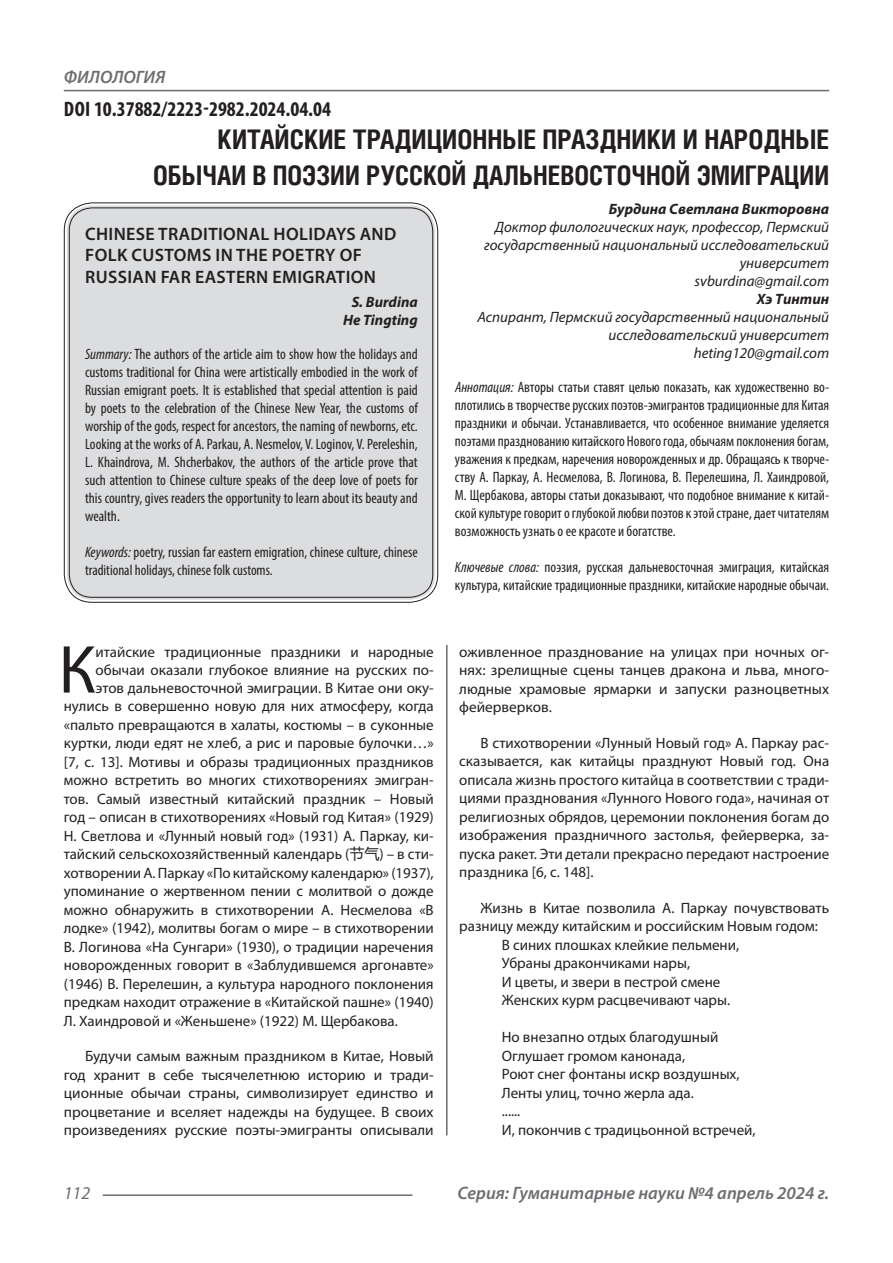
<style>
.page{position:relative;width:893px;height:1263px;background:#fff}
.page>*{position:absolute;margin:0;border:0;box-sizing:border-box;transform-origin:0 0}
.Статья_текст_первый{font:68.4px "Myriad Pro";color:#231f20}
.Статья_название{font:700 27px/36px "Helios Cond C";color:#231f20;text-align:right}
.ДОИ{font:700 condensed 21px "Myriad Pro";color:#231f20}
.Статья_название_англ{font:600 18px/21.6px "Myriad Pro";letter-spacing:.02em;color:#231f20}
.t1{font:italic 600 18px "Myriad Pro";color:#6c6d70}
.t2{font:italic 18px "Myriad Pro";color:#6c6d70}
.Статья_текст{font:15px/18.5px "Myriad Pro";color:#231f20;text-align:justify}
.Статья_текст_первый-2{font:15px "Myriad Pro";color:#231f20}
.Статья_аннотация_тек{font:condensed 15px/18px "Myriad Pro";color:#231f20;text-align:justify}
.Статья_аннотация_анг{font:condensed 15px/18px "Myriad Pro";color:#231f20;text-align:justify}
.Статья_автор_инфо{font:italic 15px/18px "Myriad Pro";color:#231f20;text-align:right}
.Статья_автор_фио_рус{font:italic 700 15px "Myriad Pro";color:#231f20}
.Статья_автор_англ{font:italic 700 15px "Myriad Pro";color:#231f20}
.s1{font-style:italic}
.s2{font-family:"Microsoft Ya Hei"}
</style>
<div class="page">
<hr style="left:446px;top:128px;width:1px;height:1007px;background:#231f20">
<hr style="left:103px;top:1194px;width:309px;height:2px;background:#6c6d70">
<hr style="left:64px;top:90px;width:765px;height:1px;background:#6c6d70">
<div style="left:440px;top:124px;width:12px;height:521px;background:#fff"></div>
<div style="left:67px;top:205px;width:368px;height:395px;background:#dcdddf;border-radius:26px"></div>
<p class="t1" style="left:64px;top:66px;width:103px">ФИЛОЛОГИЯ</p>
<p class="ДОИ" style="left:64px;top:96px;width:269px">DOI 10.37882/2223-2982.2024.04.04</p>
<p class="Статья_название" style="left:153px;top:121px;width:677px">КИТАЙСКИЕ ТРАДИЦИОННЫЕ ПРАЗДНИКИ И НАРОДНЫЕ<br>ОБЫЧАИ В ПОЭЗИИ РУССКОЙ ДАЛЬНЕВОСТОЧНОЙ ЭМИГРАЦИИ</p>
<p class="Статья_автор_фио_рус" style="left:609px;top:199px;width:222px">Бурдина Светлана Викторовна</p>
<p class="Статья_автор_инфо" style="left:484px;top:218px;width:346px">Доктор филологических наук, профессор, Пермский государственный национальный исследовательский университет</p>
<p class="Статья_автор_инфо" style="left:695px;top:272px;width:136px">svburdina@gmail.com</p>
<p class="Статья_автор_фио_рус" style="left:757px;top:289px;width:74px">Хэ Тинтин</p>
<p class="Статья_автор_инфо" style="left:477px;top:308px;width:353px">Аспирант, Пермский государственный национальный исследовательский университет</p>
<p class="Статья_автор_инфо" style="left:694px;top:344px;width:137px">heting120@gmail.com</p>
<p class="Статья_аннотация_тек" style="left:455px;top:378px;width:376px"><span class="s1">Аннотация:</span> Авторы статьи ставят целью показать, как художественно во&shy;плотились в творчестве русских поэтов-эмигрантов традиционные для Китая праздники и обычаи. Устанавливается, что особенное внимание уделяется поэтами празднованию китайского Нового года, обычаям поклонения богам, уважения к предкам, наречения новорожденных и др. Обращаясь к творче&shy;ству А. Паркау, А. Несмелова, В. Логинова, В. Перелешина, Л. Хаиндровой, М. Щербакова, авторы статьи доказывают, что подобное внимание к китай&shy;ской культуре говорит о глубокой любви поэтов к этой стране, дает читателям возможность узнать о ее красоте и богатстве.</p>
<p class="Статья_аннотация_тек" style="left:455px;top:558px;width:376px"><span class="s1">Ключевые слова:</span> поэзия, русская дальневосточная эмиграция, китайская культура, китайские традиционные праздники, китайские народные обычаи.</p>
<p class="Статья_название_англ" style="left:85px;top:222px;width:313px">CHINESE TRADITIONAL HOLIDAYS AND<br>FOLK CUSTOMS IN THE POETRY OF<br>RUSSIAN FAR EASTERN EMIGRATION</p>
<p class="Статья_автор_англ" style="left:352px;top:292px;width:68px">S. Burdina</p>
<p class="Статья_автор_англ" style="left:343px;top:310px;width:76px">He Tingting</p>
<p class="Статья_аннотация_анг" style="left:85px;top:345px;width:334px"><span class="s1">Summary:</span> The authors of the article aim to show how the holidays and customs traditional for China were artistically embodied in the work of Russian emigrant poets. It is established that special attention is paid by poets to the celebration of the Chinese New Year, the customs of worship of the gods, respect for ancestors, the naming of newborns, etc.<br>Looking at the works of A. Parkau, A. Nesmelov, V. Loginov, V. Pereleshin, L. Khaindrova, M. Shcherbakov, the authors of the article prove that such attention to Chinese culture speaks of the deep love of poets for this country, gives readers the opportunity to learn about its beauty and wealth.</p>
<p class="Статья_аннотация_анг" style="left:85px;top:543px;width:334px"><span class="s1">Keywords:</span> poetry, russian far eastern emigration, chinese culture, chinese traditional holidays, chinese folk customs.</p>
<p class="Статья_текст_первый" style="left:59px;top:627px;width:39px">К</p>
<p class="Статья_текст_первый-2" style="left:96px;top:642px;width:340px">итайские традиционные праздники и народные</p>
<p class="Статья_текст_первый-2" style="left:96px;top:660px;width:340px">обычаи оказали глубокое влияние на русских по-</p>
<p class="Статья_текст_первый-2" style="left:96px;top:678px;width:340px">этов дальневосточной эмиграции. В Китае они оку-</p>
<p class="Статья_текст_первый-2" style="left:64px;top:697px;width:371px">нулись в совершенно новую для них атмосферу, когда</p>
<p class="Статья_текст_первый-2" style="left:64px;top:715px;width:371px">«пальто превращаются в халаты, костюмы – в суконные</p>
<p class="Статья_текст_первый-2" style="left:64px;top:734px;width:371px">куртки, люди едят не хлеб, а рис и паровые булочки…»</p>
<p class="Статья_текст_первый-2" style="left:64px;top:752px;width:371px">[7, с. 13]. Мотивы и образы традиционных праздников</p>
<p class="Статья_текст_первый-2" style="left:64px;top:771px;width:371px">можно встретить во многих стихотворениях эмигран-</p>
<p class="Статья_текст_первый-2" style="left:64px;top:789px;width:371px">тов. Самый известный китайский праздник – Новый</p>
<p class="Статья_текст_первый-2" style="left:64px;top:808px;width:371px">год – описан в стихотворениях «Новый год Китая» (1929)</p>
<p class="Статья_текст_первый-2" style="left:64px;top:826px;width:371px">Н. Светлова и «Лунный новый год» (1931) А. Паркау, ки-</p>
<p class="Статья_текст_первый-2" style="left:64px;top:845px;width:371px">тайский сельскохозяйственный календарь (<span class="s2">节气</span>) – в сти-</p>
<p class="Статья_текст_первый-2" style="left:64px;top:863px;width:371px">хотворении А. Паркау «По китайскому календарю» (1937),</p>
<p class="Статья_текст_первый-2" style="left:64px;top:882px;width:371px">упоминание о жертвенном пении с молитвой о дожде</p>
<p class="Статья_текст_первый-2" style="left:64px;top:900px;width:371px">можно обнаружить в стихотворении А. Несмелова «В</p>
<p class="Статья_текст_первый-2" style="left:64px;top:919px;width:371px">лодке» (1942), молитвы богам о мире – в стихотворении</p>
<p class="Статья_текст_первый-2" style="left:64px;top:937px;width:371px">В. Логинова «На Сунгари» (1930), о традиции наречения</p>
<p class="Статья_текст_первый-2" style="left:64px;top:956px;width:371px">новорожденных говорит в «Заблудившемся аргонавте»</p>
<p class="Статья_текст_первый-2" style="left:64px;top:974px;width:371px">(1946) В. Перелешин, а культура народного поклонения</p>
<p class="Статья_текст_первый-2" style="left:64px;top:993px;width:371px">предкам находит отражение в «Китайской пашне» (1940)</p>
<p class="Статья_текст_первый-2" style="left:64px;top:1011px;width:336px">Л. Хаиндровой и «Женьшене» (1922) М. Щербакова.</p>
<p class="Статья_текст" style="left:64px;top:1047px;width:371px;text-indent:21px">Будучи самым важным праздником в Китае, Новый год хранит в себе тысячелетнюю историю и тради&shy;ционные обычаи страны, символизирует единство и процветание и вселяет надежды на будущее. В своих произведениях русские поэты-эмигранты описывали</p>
<p class="Статья_текст" style="left:459px;top:642px;width:371px">оживленное празднование на улицах при ночных ог&shy;нях: зрелищные сцены танцев дракона и льва, много&shy;людные храмовые ярмарки и запуски разноцветных фейерверков.</p>
<p class="Статья_текст" style="left:459px;top:733px;width:371px;text-indent:21px">В стихотворении «Лунный Новый год» А. Паркау рас&shy;сказывается, как китайцы празднуют Новый год. Она описала жизнь простого китайца в соответствии с тради&shy;циями празднования «Лунного Нового года», начиная от религиозных обрядов, церемонии поклонения богам до изображения праздничного застолья, фейерверка, за&shy;пуска ракет. Эти детали прекрасно передают настроение праздника [6, с. 148].</p>
<p class="Статья_текст" style="left:459px;top:898px;width:371px;text-indent:21px">Жизнь в Китае позволила А. Паркау почувствовать разницу между китайским и российским Новым годом:</p>
<p class="Статья_текст" style="left:502px;top:935px;width:239px">В синих плошках клейкие пельмени,</p>
<p class="Статья_текст" style="left:502px;top:953px;width:190px">Убраны дракончиками нары,</p>
<p class="Статья_текст" style="left:502px;top:972px;width:220px">И цветы, и звери в пестрой смене</p>
<p class="Статья_текст" style="left:502px;top:990px;width:230px">Женских курм расцвечивают чары.</p>
<p class="Статья_текст" style="left:502px;top:1027px;width:218px">Но внезапно отдых благодушный</p>
<p class="Статья_текст" style="left:502px;top:1046px;width:185px">Оглушает громом канонада,</p>
<p class="Статья_текст" style="left:502px;top:1064px;width:239px">Роют снег фонтаны искр воздушных,</p>
<p class="Статья_текст" style="left:502px;top:1083px;width:194px">Ленты улиц, точно жерла ада.</p>
<p class="Статья_текст" style="left:502px;top:1101px;width:20px">......</p>
<p class="Статья_текст" style="left:502px;top:1120px;width:255px">И, покончив с традицьонной встречей,</p>
<p class="t2" style="left:64px;top:1182px;width:28px">112</p>
<p class="t1" style="left:457px;top:1182px;width:373px">Серия: Гуманитарные науки №4 апрель 2024 г.</p>
</div>
